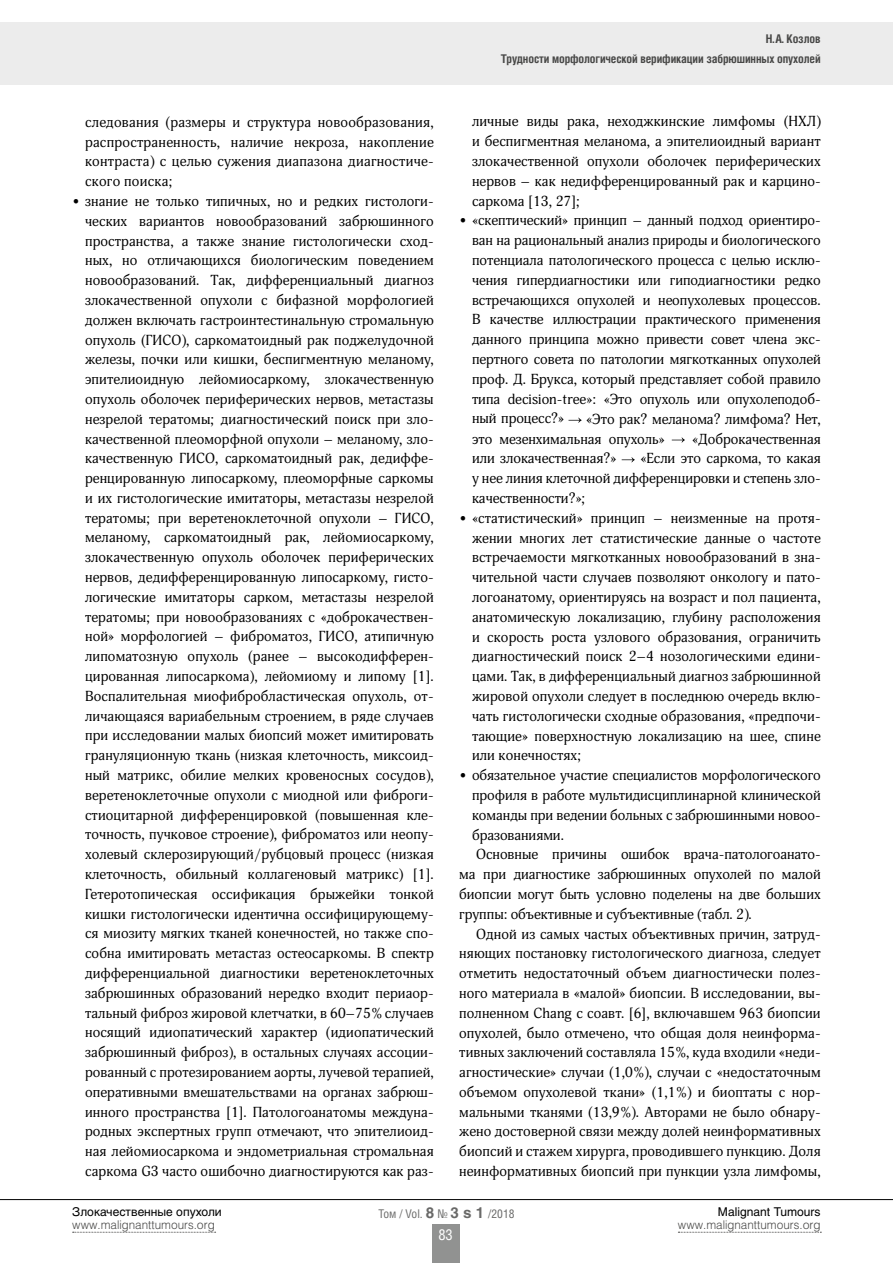
<style>
.page{position:relative;width:893px;height:1263px;background:#fff}
.page>*{position:absolute;margin:0;border:0;box-sizing:border-box;transform-origin:0 0}
.t1{font:15px "Helios Cond C";color:#fff}
.t2{font:14.25px/19.8px "Adonis C";letter-spacing:.01em;color:#000;text-align:justify}
.t3{font:700 12px/20.5px "Helios Cond C";letter-spacing:-.01em;color:#484847;text-align:right}
.t4{font:12px "Helios Light C";color:#484847}
.t5{font:12px "Helios C";color:#000}
.t6{font:12px "Helios Cond C";color:#696968}
.s1{font-family:"Helios C";font-weight:700;font-size:15px}
</style>
<div class="page">
<div style="left:1px;top:22px;width:892px;height:63px;background:#ececec"></div>
<hr style="left:0;top:1199px;width:893px;height:1px;background:#000">
<svg style="left:73px;top:1232px;width:143px;height:1px"></svg>
<svg style="left:678px;top:1232px;width:143px;height:1px"></svg>
<div style="left:432px;top:1225px;width:27px;height:38px;background:#919291"></div>
<svg style="left:568px;top:418px;width:14px;height:5px"></svg>
<svg style="left:672px;top:437px;width:13px;height:5px"></svg>
<svg style="left:622px;top:457px;width:13px;height:5px"></svg>
<p class="t2" style="left:85px;top:112px;width:350px">следования (размеры и структура новообразования, распространенность, наличие некроза, накопление контраста) с целью сужения диапазона диагностиче&shy;ского поиска;</p>
<p class="t2" style="left:85px;top:191px;width:350px;text-indent:-13px">• знание не только типичных, но и редких гистологи&shy;ческих вариантов новообразований забрюшинного пространства, а также знание гистологически сход&shy;ных, но отличающихся биологическим поведением новообразований. Так, дифференциальный диагноз злокачественной опухоли с бифазной морфологией должен включать гастроинтестинальную стромальную опухоль (ГИСО), саркоматоидный рак поджелудочной железы, почки или кишки, беспигментную меланому, эпителиоидную лейомиосаркому, злокачественную опухоль оболочек периферических нервов, метастазы незрелой тератомы; диагностический поиск при зло&shy;качественной плеоморфной опухоли – меланому, зло&shy;качественную ГИСО, саркоматоидный рак, дедиффе&shy;ренцированную липосаркому, плеоморфные саркомы и их гистологические имитаторы, метастазы незрелой тератомы; при веретеноклеточной опухоли – ГИСО, меланому, саркоматоидный рак, лейомиосаркому, злокачественную опухоль оболочек периферических нервов, дедифференцированную липосаркому, гисто&shy;логические имитаторы сарком, метастазы незрелой тератомы; при новообразованиях с «доброкачествен&shy;ной» морфологией – фиброматоз, ГИСО, атипичную липоматозную опухоль (ранее – высокодифферен&shy;цированная липосаркома), лейомиому и липому [1].<br>Воспалительная миофибробластическая опухоль, от&shy;личающаяся вариабельным строением, в ряде случаев при исследовании малых биопсий может имитировать грануляционную ткань (низкая клеточность, миксоид&shy;ный матрикс, обилие мелких кровеносных сосудов), веретеноклеточные опухоли с миодной или фиброги&shy;стиоцитарной дифференцировкой (повышенная кле&shy;точность, пучковое строение), фиброматоз или неопу&shy;холевый склерозирующий/рубцовый процесс (низкая клеточность, обильный коллагеновый матрикс) [1].<br>Гетеротопическая оссификация брыжейки тонкой кишки гистологически идентична оссифицирующему&shy;ся миозиту мягких тканей конечностей, но также спо&shy;собна имитировать метастаз остеосаркомы. В спектр дифференциальной диагностики веретеноклеточных забрюшинных образований нередко входит периаор&shy;тальный фиброз жировой клетчатки, в 60–75% случаев носящий идиопатический характер (идиопатический забрюшинный фиброз), в остальных случаях ассоции&shy;рованный с протезированием аорты, лучевой терапией, оперативными вмешательствами на органах забрюш&shy;инного пространства [1]. Патологоанатомы междуна&shy;родных экспертных групп отмечают, что эпителиоид&shy;ная лейомиосаркома и эндометриальная стромальная саркома G3 часто ошибочно диагностируются как раз-</p>
<p class="t3" style="left:501px;top:28px;width:321px">Н. А. Козлов<br>Трудности морфологической верификации забрюшинных опухолей</p>
<p class="t2" style="left:472px;top:112px;width:350px">личные виды рака, неходжкинские лимфомы (НХЛ) и беспигментная меланома, а эпителиоидный вариант злокачественной опухоли оболочек периферических нервов – как недифференцированный рак и карцино&shy;саркома [13, 27];</p>
<p class="t2" style="left:472px;top:211px;width:350px;text-indent:-13px">• «скептический» принцип – данный подход ориентиро&shy;ван на рациональный анализ природы и биологического потенциала патологического процесса с целью исклю&shy;чения гипердиагностики или гиподиагностики редко встречающихся опухолей и неопухолевых процессов.<br>В качестве иллюстрации практического применения данного принципа можно привести совет члена экс&shy;пертного совета по патологии мягкотканных опухолей проф. Д. Брукса, который представляет собой правило типа decision-tree»: «Это опухоль или опухолеподоб&shy;ный процесс?»</p>
<p class="t2" style="left:472px;top:409px;width:350px;text-indent:114px">«Это рак? меланома? лимфома? Нет, это мезенхимальная опухоль»</p>
<p class="t2" style="left:692px;top:429px;width:130px">«Доброкачественная</p>
<p class="t2" style="left:472px;top:449px;width:146px">или злокачественная?»</p>
<p class="t2" style="left:472px;top:449px;width:350px;text-indent:168px">«Если это саркома, то какая у нее линия клеточной дифференцировки и степень зло&shy;качественности?»;</p>
<p class="t2" style="left:472px;top:508px;width:350px;text-indent:-13px">• «статистический» принцип – неизменные на протя&shy;жении многих лет статистические данные о частоте встречаемости мягкотканных новообразований в зна&shy;чительной части случаев позволяют онкологу и пато&shy;логоанатому, ориентируясь на возраст и пол пациента, анатомическую локализацию, глубину расположения и скорость роста узлового образования, ограничить диагностический поиск 2–4 нозологическими едини&shy;цами. Так, в дифференциальный диагноз забрюшинной жировой опухоли следует в последнюю очередь вклю&shy;чать гистологически сходные образования, «предпочи&shy;тающие» поверхностную локализацию на шее, спине или конечностях;</p>
<p class="t2" style="left:459px;top:765px;width:363px">• обязательное участие специалистов морфологического</p>
<p class="t2" style="left:472px;top:785px;width:350px">профиля в работе мультидисциплинарной клинической</p>
<p class="t2" style="left:472px;top:805px;width:350px">команды при ведении больных с забрюшинными новоо-</p>
<p class="t2" style="left:472px;top:825px;width:93px">бразованиями.</p>
<p class="t2" style="left:476px;top:845px;width:346px">Основные причины ошибок врача-патологоанато-</p>
<p class="t2" style="left:459px;top:864px;width:363px">ма при диагностике забрюшинных опухолей по малой</p>
<p class="t2" style="left:459px;top:884px;width:363px">биопсии могут быть условно поделены на две больших</p>
<p class="t2" style="left:459px;top:904px;width:294px">группы: объективные и субъективные (табл. 2).</p>
<p class="t2" style="left:476px;top:924px;width:346px">Одной из самых частых объективных причин, затруд-</p>
<p class="t2" style="left:459px;top:944px;width:363px">няющих постановку гистологического диагноза, следует</p>
<p class="t2" style="left:459px;top:963px;width:363px">отметить недостаточный объем диагностически полез-</p>
<p class="t2" style="left:459px;top:983px;width:363px">ного материала в «малой» биопсии. В исследовании, вы-</p>
<p class="t2" style="left:459px;top:1003px;width:363px">полненном Chang с соавт. [6], включавшем 963 биопсии</p>
<p class="t2" style="left:459px;top:1023px;width:363px">опухолей, было отмечено, что общая доля неинформа-</p>
<p class="t2" style="left:459px;top:1043px;width:363px">тивных заключений составляла 15%, куда входили «неди-</p>
<p class="t2" style="left:459px;top:1062px;width:363px">агностические» случаи (1,0%), случаи с «недостаточным</p>
<p class="t2" style="left:459px;top:1082px;width:363px">объемом опухолевой ткани» (1,1%) и биоптаты с нор-</p>
<p class="t2" style="left:459px;top:1102px;width:363px">мальными тканями (13,9%). Авторами не было обнару-</p>
<p class="t2" style="left:459px;top:1122px;width:363px">жено достоверной связи между долей неинформативных</p>
<p class="t2" style="left:459px;top:1142px;width:363px">биопсий и стажем хирурга, проводившего пункцию. Доля</p>
<p class="t2" style="left:459px;top:1161px;width:363px">неинформативных биопсий при пункции узла лимфомы,</p>
<p class="t5" style="left:72px;top:1204px;width:151px">Злокачественные опухоли</p>
<p class="t4" style="left:72px;top:1218px;width:144px">www.malignanttumours.org</p>
<p class="t6" style="left:378px;top:1206px;width:138px">Том / Vol. <span class="s1">8</span> № <span class="s1">3 s 1</span> /2018</p>
<p class="t5" style="left:718px;top:1204px;width:104px">Malignant Tumours</p>
<p class="t4" style="left:678px;top:1218px;width:144px">www.malignanttumours.org</p>
<p class="t1" style="left:438px;top:1225px;width:16px">83</p>
</div>
